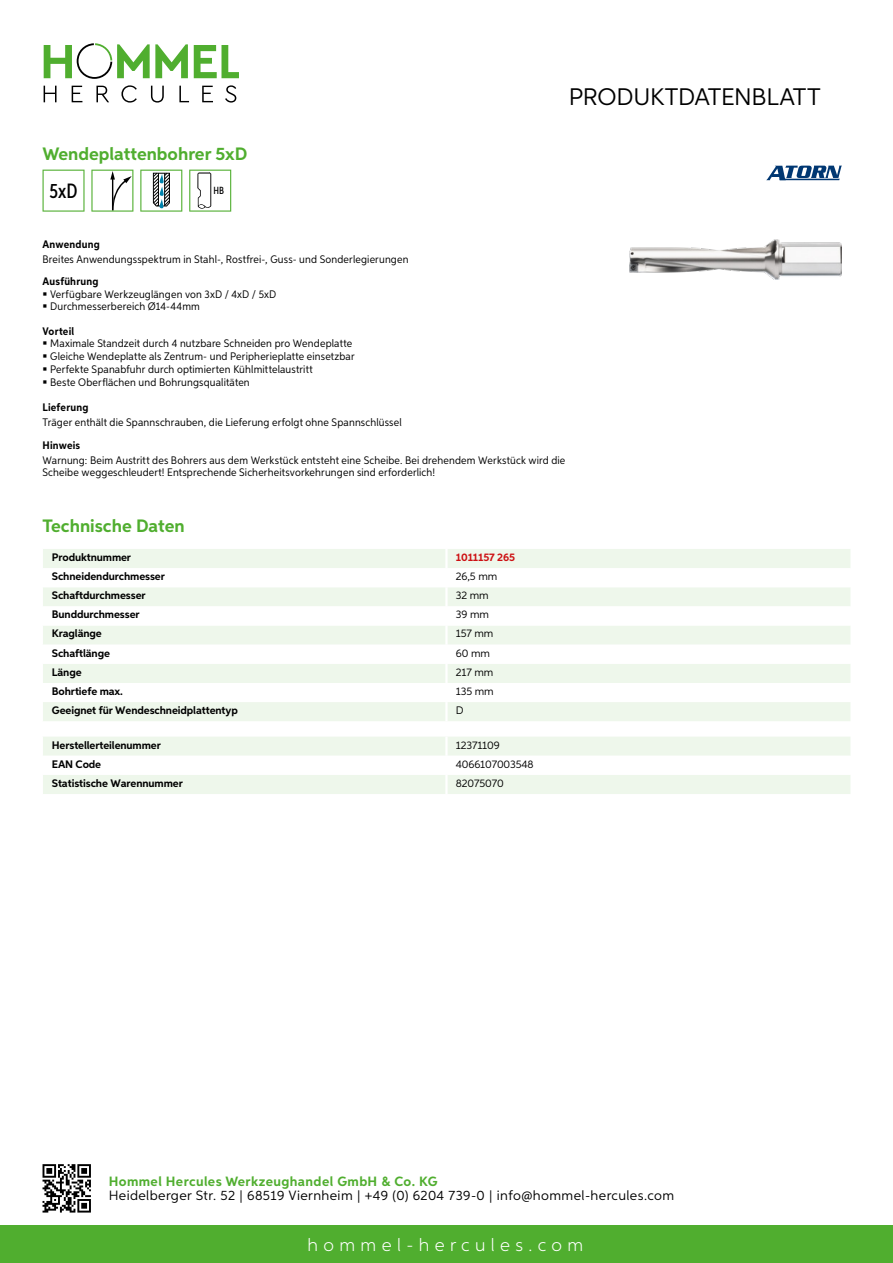
<style>
.page{position:relative;width:893px;height:1263px;background:#fff}
.page>*{position:absolute;margin:0;border:0;box-sizing:border-box;transform-origin:0 0}
.t1{font:24px "Aspira";letter-spacing:-.01em;color:#000}
.t2{font:500 20.7px "Aspira XX Nar";color:#000}
.t3{font:700 18px "Aspira";color:#50ae2f}
.t4{font:300 18px "Aspira";letter-spacing:.3em;color:#fff}
.t5{font:13.5px "Aspira";letter-spacing:.03em;color:#000}
.t6{font:700 13.5px "Aspira";letter-spacing:.03em;color:#50ae2f}
.t7{font:10.95px/12.8px "Aspira Nar";letter-spacing:.015em;color:#000}
.t8{font:700 10.95px "Aspira";letter-spacing:-.01em;color:#000}
.t9{font:10.95px "Aspira";letter-spacing:-.01em;color:#000}
.t10{font:700 10.95px "Aspira Nar";letter-spacing:.02em;color:#000}
.t11{font:700 10.95px "Aspira";letter-spacing:-.01em;color:#cd1013}
.t12{font:500 10.35px "Aspira XX Nar";color:#000}
</style>
<div class="page">
<div style="left:0;top:1226px;width:893px;height:37px;background:#50ae2f"></div>
<svg style="left:43px;top:1164px;width:48px;height:48px"></svg>
<svg style="left:194px;top:45px;width:45px;height:33px"></svg>
<svg style="left:44px;top:43px;width:144px;height:36px"></svg>
<svg style="left:44px;top:86px;width:13px;height:16px"></svg>
<svg style="left:72px;top:86px;width:10px;height:16px"></svg>
<svg style="left:96px;top:86px;width:13px;height:16px"></svg>
<svg style="left:121px;top:85px;width:16px;height:18px"></svg>
<svg style="left:151px;top:86px;width:13px;height:17px"></svg>
<svg style="left:179px;top:86px;width:10px;height:16px"></svg>
<svg style="left:202px;top:86px;width:11px;height:16px"></svg>
<svg style="left:225px;top:85px;width:11px;height:18px"></svg>
<div style="left:43px;top:549px;width:807px;height:172px;background:#eef7eb"></div>
<svg style="left:43px;top:568px;width:807px;height:134px"></svg>
<hr style="left:445px;top:549px;width:3px;height:19px;background:#fff">
<hr style="left:445px;top:568px;width:3px;height:19px;background:#fff">
<hr style="left:445px;top:587px;width:3px;height:19px;background:#fff">
<hr style="left:445px;top:606px;width:3px;height:19px;background:#fff">
<hr style="left:445px;top:625px;width:3px;height:20px;background:#fff">
<hr style="left:445px;top:645px;width:3px;height:19px;background:#fff">
<hr style="left:445px;top:664px;width:3px;height:19px;background:#fff">
<hr style="left:445px;top:683px;width:3px;height:19px;background:#fff">
<hr style="left:445px;top:702px;width:3px;height:19px;background:#fff">
<svg style="left:43px;top:737px;width:807px;height:57px"></svg>
<hr style="left:445px;top:775px;width:3px;height:19px;background:#fff">
<svg style="left:43px;top:170px;width:42px;height:42px"></svg>
<svg style="left:91px;top:170px;width:42px;height:42px"></svg>
<svg style="left:140px;top:170px;width:42px;height:42px"></svg>
<svg style="left:189px;top:170px;width:42px;height:42px"></svg>
<img style="left:629px;top:239px;width:213px;height:40px">
<svg style="left:766px;top:166px;width:76px;height:14px"></svg>
<h3 class="t3" style="left:43px;top:142px;width:206px">Wendeplattenbohrer 5xD</h3>
<h2 class="t2" style="left:50px;top:178px;width:29px">5xD</h2>
<p class="t12" style="left:213px;top:185px;width:12px">HB</p>
<h1 class="t1" style="left:569px;top:82px;width:253px">Produktdatenblatt</h1>
<p class="t10" style="left:43px;top:237px;width:59px">Anwendung</p>
<p class="t7" style="left:43px;top:252px;width:367px">Breites Anwendungsspektrum in Stahl-, Rostfrei-, Guss- und Sonderlegierungen</p>
<p class="t10" style="left:43px;top:274px;width:58px">Ausführung</p>
<p class="t7" style="left:50px;top:287px;width:228px">Verfügbare Werkzeuglängen von 3xD / 4xD / 5xD<br>Durchmesserbereich Ø14-44mm</p>
<p class="t10" style="left:43px;top:324px;width:33px">Vorteil</p>
<p class="t7" style="left:50px;top:337px;width:306px">Maximale Standzeit durch 4 nutzbare Schneiden pro Wendeplatte Gleiche Wendeplatte als Zentrum- und Peripherieplatte einsetzbar Perfekte Spanabfuhr durch optimierten Kühlmittelaustritt<br>Beste Oberflächen und Bohrungsqualitäten</p>
<p class="t10" style="left:43px;top:400px;width:47px">Lieferung</p>
<p class="t7" style="left:43px;top:416px;width:361px">Träger enthält die Spannschrauben, die Lieferung erfolgt ohne Spannschlüssel</p>
<p class="t10" style="left:43px;top:439px;width:39px">Hinweis</p>
<p class="t7" style="left:43px;top:454px;width:524px;line-height:12px">Warnung: Beim Austritt des Bohrers aus dem Werkstück entsteht eine Scheibe. Bei drehendem Werkstück wird die<br>Scheibe weggeschleudert! Entsprechende Sicherheitsvorkehrungen sind erforderlich!</p>
<h3 class="t3" style="left:43px;top:515px;width:144px">Technische Daten</h3>
<p class="t8" style="left:52px;top:550px;width:81px">Produktnummer</p>
<p class="t11" style="left:456px;top:550px;width:61px">1011157 265</p>
<p class="t8" style="left:52px;top:569px;width:115px">Schneidendurchmesser</p>
<p class="t9" style="left:456px;top:570px;width:43px">26,5 mm</p>
<p class="t8" style="left:52px;top:589px;width:95px">Schaftdurchmesser</p>
<p class="t9" style="left:456px;top:589px;width:34px">32 mm</p>
<p class="t8" style="left:52px;top:608px;width:89px">Bunddurchmesser</p>
<p class="t9" style="left:456px;top:608px;width:35px">39 mm</p>
<p class="t8" style="left:52px;top:627px;width:51px">Kraglänge</p>
<p class="t9" style="left:456px;top:627px;width:39px">157 mm</p>
<p class="t8" style="left:52px;top:646px;width:60px">Schaftlänge</p>
<p class="t9" style="left:456px;top:646px;width:36px">60 mm</p>
<p class="t8" style="left:52px;top:665px;width:31px">Länge</p>
<p class="t9" style="left:456px;top:665px;width:39px">217 mm</p>
<p class="t8" style="left:52px;top:684px;width:73px">Bohrtiefe max.</p>
<p class="t9" style="left:456px;top:684px;width:39px">135 mm</p>
<p class="t8" style="left:52px;top:703px;width:187px">Geeignet für Wendeschneidplattentyp</p>
<p class="t9" style="left:456px;top:703px;width:8px">D</p>
<p class="t8" style="left:52px;top:738px;width:111px">Herstellerteilenummer</p>
<p class="t9" style="left:456px;top:738px;width:45px">12371109</p>
<p class="t8" style="left:52px;top:757px;width:51px">EAN Code</p>
<p class="t9" style="left:456px;top:757px;width:79px">4066107003548</p>
<p class="t8" style="left:52px;top:776px;width:132px">Statistische Warennummer</p>
<p class="t9" style="left:456px;top:776px;width:49px">82075070</p>
<p class="t6" style="left:109px;top:1172px;width:330px">Hommel Hercules Werkzeughandel GmbH &amp; Co. KG</p>
<p class="t5" style="left:109px;top:1187px;width:567px">Heidelberger Str. 52 | 68519 Viernheim | +49 (0) 6204 739-0 | info@hommel-hercules.com</p>
<h3 class="t4" style="left:307px;top:1234px;width:277px">hommel-hercules.com</h3>
</div>
